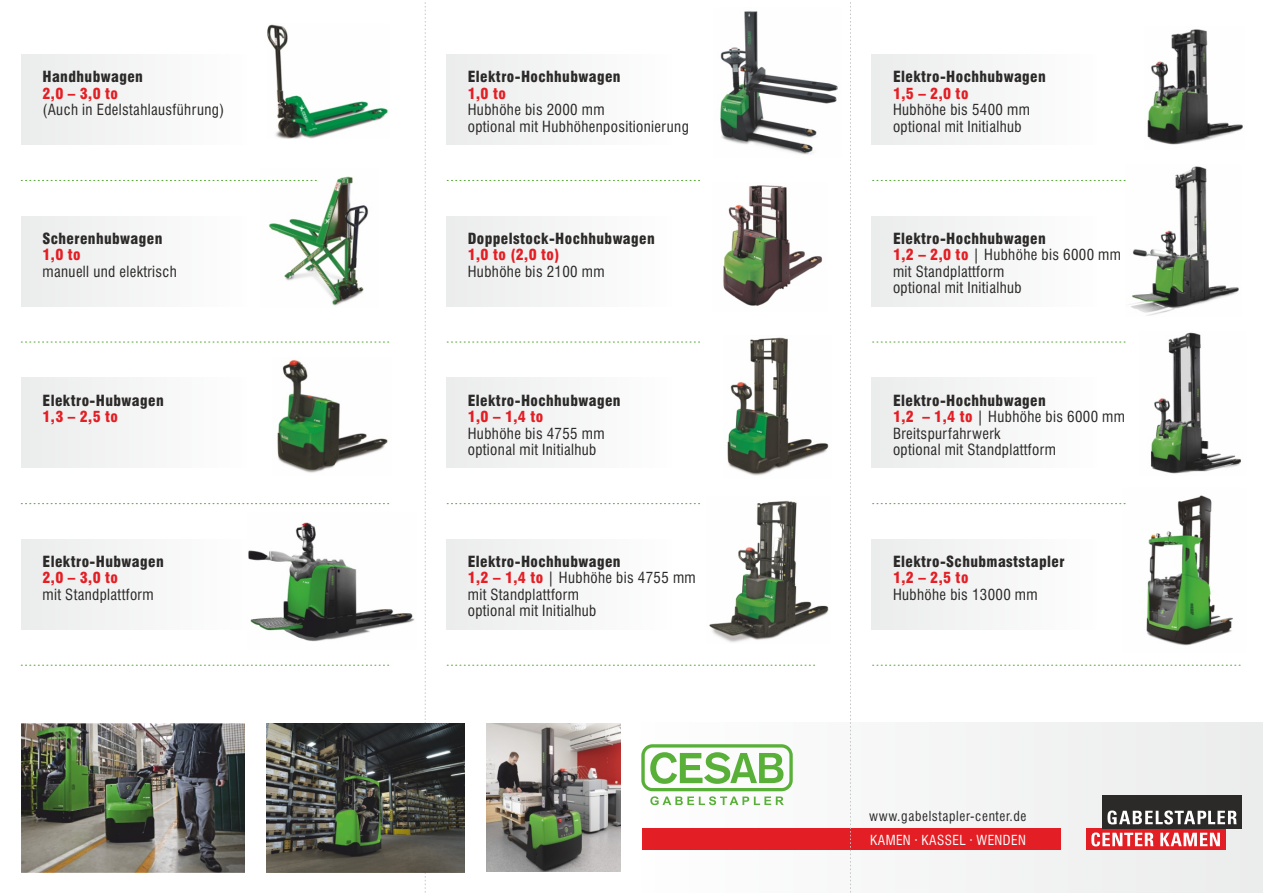
<style>
.page{position:relative;width:1263px;height:893px;background:#fff}
.page>*{position:absolute;margin:0;border:0;box-sizing:border-box;transform-origin:0 0}
.t1{font:condensed 15px/16.5px "Swiss 721 BT";letter-spacing:.025em;color:#2b2a29}
.t2{font:900 condensed 15px "Swiss 721 BT";letter-spacing:.025em;color:#2b2a29}
.t3{font:900 condensed 15px "Swiss 721 BT";letter-spacing:.025em;color:#e31e24}
.t4{font:condensed 13.5px "Swiss 721 BT";letter-spacing:.045em;color:#2b2a29}
.t5{font:condensed 13.5px "Swiss 721 BT";letter-spacing:.025em;color:#fefefe}
.s1{font-weight:900}
.s2{font-weight:900;color:#e31e24}
</style>
<div class="page">
<img style="left:486px;top:723px;width:135px;height:149px">
<img style="left:1124px;top:495px;width:109px;height:151px">
<div style="left:642px;top:723px;width:621px;height:170px;background:#f4f4f4"></div>
<div style="left:642px;top:828px;width:419px;height:22px;background:#e31e24"></div>
<div style="left:1086px;top:828px;width:139px;height:22px;background:#e31e24"></div>
<div style="left:1102px;top:795px;width:140px;height:33px;background:#2b2a29"></div>
<svg style="left:1107px;top:810px;width:129px;height:14px"></svg>
<svg style="left:1091px;top:832px;width:62px;height:14px"></svg>
<svg style="left:1160px;top:833px;width:60px;height:13px"></svg>
<img style="left:267px;top:24px;width:121px;height:115px">
<img style="left:260px;top:176px;width:109px;height:130px">
<img style="left:277px;top:359px;width:111px;height:114px">
<img style="left:720px;top:11px;width:118px;height:144px">
<img style="left:723px;top:185px;width:100px;height:121px">
<img style="left:727px;top:337px;width:102px;height:139px">
<img style="left:709px;top:500px;width:120px;height:142px">
<img style="left:1147px;top:29px;width:96px;height:116px">
<img style="left:1129px;top:166px;width:110px;height:150px">
<img style="left:1151px;top:332px;width:90px;height:142px">
<div style="left:21px;top:539px;width:225px;height:90px;background:#f4f5f5"></div>
<div style="left:21px;top:378px;width:225px;height:90px;background:#f4f5f5"></div>
<div style="left:21px;top:216px;width:225px;height:90px;background:#f4f5f5"></div>
<div style="left:21px;top:55px;width:225px;height:90px;background:#f4f5f5"></div>
<div style="left:446px;top:539px;width:225px;height:90px;background:#f4f5f5"></div>
<div style="left:446px;top:378px;width:225px;height:90px;background:#f4f5f5"></div>
<div style="left:446px;top:216px;width:225px;height:90px;background:#f4f5f5"></div>
<div style="left:446px;top:55px;width:225px;height:90px;background:#f4f5f5"></div>
<div style="left:872px;top:539px;width:224px;height:90px;background:#f4f5f5"></div>
<div style="left:872px;top:378px;width:224px;height:90px;background:#f4f5f5"></div>
<div style="left:872px;top:216px;width:224px;height:90px;background:#f4f5f5"></div>
<div style="left:872px;top:55px;width:224px;height:90px;background:#f4f5f5"></div>
<img style="left:248px;top:522px;width:167px;height:120px">
<svg style="left:850px;top:2px;width:1px;height:891px"></svg>
<svg style="left:425px;top:2px;width:1px;height:891px"></svg>
<svg style="left:641px;top:744px;width:152px;height:61px"></svg>
<svg style="left:21px;top:341px;width:369px;height:2px"></svg>
<svg style="left:447px;top:341px;width:253px;height:2px"></svg>
<svg style="left:873px;top:341px;width:253px;height:2px"></svg>
<svg style="left:447px;top:180px;width:253px;height:1px"></svg>
<svg style="left:873px;top:180px;width:253px;height:1px"></svg>
<svg style="left:21px;top:180px;width:298px;height:1px"></svg>
<svg style="left:21px;top:503px;width:369px;height:1px"></svg>
<svg style="left:447px;top:503px;width:253px;height:1px"></svg>
<svg style="left:873px;top:503px;width:255px;height:1px"></svg>
<svg style="left:21px;top:665px;width:369px;height:1px"></svg>
<svg style="left:447px;top:665px;width:368px;height:1px"></svg>
<svg style="left:873px;top:665px;width:368px;height:1px"></svg>
<img style="left:266px;top:723px;width:199px;height:149px">
<img style="left:21px;top:723px;width:224px;height:149px">
<p class="t2" style="left:43px;top:71px;width:102px">Handhubwagen</p>
<p class="t3" style="left:43px;top:87px;width:77px">2,0 – 3,0 to</p>
<p class="t1" style="left:43px;top:103px;width:183px">(Auch in Edelstahlausführung)</p>
<p class="t2" style="left:43px;top:232px;width:121px">Scherenhubwagen</p>
<p class="t3" style="left:43px;top:249px;width:40px">1,0 to</p>
<p class="t1" style="left:43px;top:265px;width:136px">manuell und elektrisch</p>
<p class="t2" style="left:43px;top:394px;width:123px">Elektro-Hubwagen</p>
<p class="t3" style="left:43px;top:411px;width:77px">1,3 – 2,5 to</p>
<p class="t2" style="left:43px;top:555px;width:123px">Elektro-Hubwagen</p>
<p class="t3" style="left:43px;top:572px;width:77px">2,0 – 3,0 to</p>
<p class="t1" style="left:43px;top:588px;width:113px">mit Standplattform</p>
<p class="t2" style="left:468px;top:71px;width:154px">Elektro-Hochhubwagen</p>
<p class="t3" style="left:468px;top:87px;width:40px">1,0 to</p>
<p class="t1" style="left:468px;top:103px;width:223px">Hubhöhe bis 2000 mm<br>optional mit Hubhöhenpositionierung</p>
<p class="t2" style="left:468px;top:232px;width:189px">Doppelstock-Hochhubwagen</p>
<p class="t3" style="left:468px;top:249px;width:93px">1,0 to (2,0 to)</p>
<p class="t1" style="left:468px;top:265px;width:138px">Hubhöhe bis 2100 mm</p>
<p class="t2" style="left:468px;top:394px;width:154px">Elektro-Hochhubwagen</p>
<p class="t3" style="left:468px;top:411px;width:77px">1,0 – 1,4 to</p>
<p class="t1" style="left:468px;top:426px;width:138px">Hubhöhe bis 4755 mm optional mit Initialhub</p>
<p class="t2" style="left:893px;top:71px;width:154px">Elektro-Hochhubwagen</p>
<p class="t3" style="left:893px;top:87px;width:77px">1,5 – 2,0 to</p>
<p class="t1" style="left:893px;top:103px;width:138px">Hubhöhe bis 5400 mm optional mit Initialhub</p>
<p class="t1" style="left:893px;top:232px;width:230px"><span class="s1">Elektro-Hochhubwagen<br></span><span class="s2">1,2 – 2,0 to</span> | Hubhöhe bis 6000 mm mit Standplattform<br>optional mit Initialhub</p>
<p class="t1" style="left:893px;top:393px;width:234px"><span class="s1">Elektro-Hochhubwagen<br></span><span class="s2">1,2 – 1,4 to</span> | Hubhöhe bis 6000 mm<br>Breitspurfahrwerk<br>optional mit Standplattform</p>
<p class="t1" style="left:468px;top:555px;width:230px"><span class="s1">Elektro-Hochhubwagen<br></span><span class="s2">1,2 – 1,4 to</span> | Hubhöhe bis 4755 mm mit Standplattform<br>optional mit Initialhub</p>
<p class="t2" style="left:893px;top:555px;width:173px">Elektro-Schubmaststapler</p>
<p class="t3" style="left:893px;top:572px;width:77px">1,2 – 2,5 to</p>
<p class="t1" style="left:893px;top:588px;width:146px">Hubhöhe bis 13000 mm</p>
<p class="t4" style="left:869px;top:810px;width:159px">www.gabelstapler-center.de</p>
<p class="t5" style="left:870px;top:834px;width:157px">KAMEN · KASSEL · WENDEN</p>
</div>
